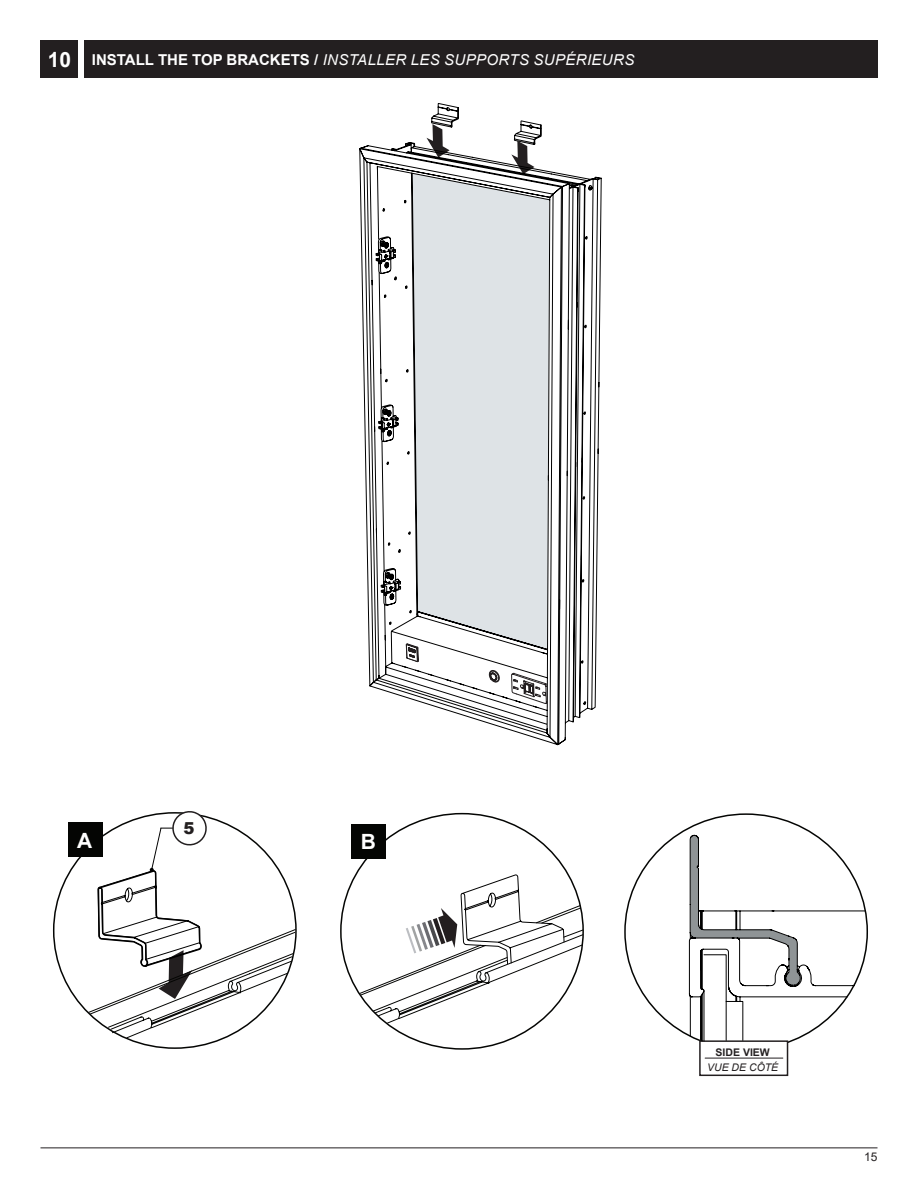
<style>
.page{position:relative;width:918px;height:1188px;background:#fff}
.page>*{position:absolute;margin:0;border:0;box-sizing:border-box;transform-origin:0 0}
.Item_Number{font:700 21px "Arial";color:#fff}
.Part_Numbers{font:900 16.5px "Arial";color:#231f20}
.t1{font:italic 15px "Arial";letter-spacing:.025em;color:#fff}
.t2{font:12px "Arial";color:#231f20}
.t3{font:italic 10.5px "Arial";color:#231f20}
.t4{font:700 10.5px "Arial";color:#231f20}
.s1{font-weight:700;font-style:normal}
</style>
<div class="page">
<hr style="left:40px;top:1148px;width:838px;height:1px;background:#231f20">
<div style="left:84px;top:40px;width:794px;height:38px;background:#231f20"></div>
<div style="left:40px;top:40px;width:38px;height:38px;background:#231f20"></div>
<div style="left:352px;top:825px;width:34px;height:34px;background:#040503"></div>
<svg style="left:359px;top:886px;width:225px;height:138px"></svg>
<div style="left:68px;top:823px;width:34px;height:34px;background:#040503"></div>
<svg style="left:681px;top:813px;width:185px;height:264px"></svg>
<svg style="left:359px;top:103px;width:243px;height:783px"></svg>
<svg style="left:393px;top:632px;width:155px;height:76px"></svg>
<svg style="left:77px;top:811px;width:219px;height:227px"></svg>
<p class="Item_Number" style="left:48px;top:45px;width:25px">10</p>
<p class="t1" style="left:92px;top:50px;width:544px"><span class="s1">INSTALL THE TOP BRACKETS /</span> INSTALLER LES SUPPORTS SUPÉRIEURS</p>
<p class="Part_Numbers" style="left:183px;top:817px;width:13px">5</p>
<p class="Item_Number" style="left:361px;top:827px;width:17px">B</p>
<p class="t4" style="left:716px;top:1045px;width:56px">SIDE VIEW</p>
<p class="t3" style="left:707px;top:1060px;width:73px">VUE DE CÔTÉ</p>
<p class="t2" style="left:864px;top:1149px;width:15px">15</p>
</div>
